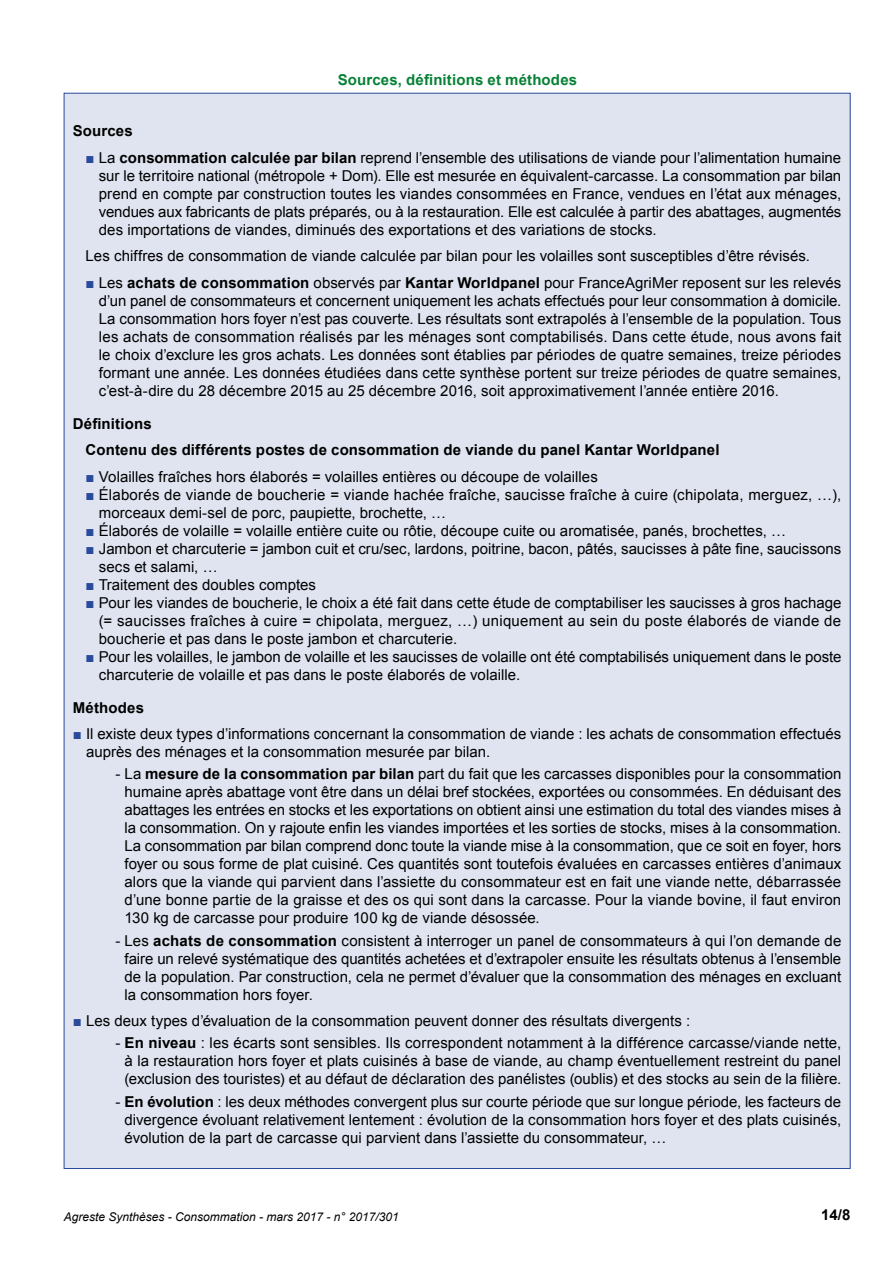
<style>
.page{position:relative;width:893px;height:1263px;background:#fff}
.page>*{position:absolute;margin:0;border:0;box-sizing:border-box;transform-origin:0 0}
.Texte{font:15px/18px "Arial";color:#000;text-align:justify}
.Intertitre{font:700 15px "Arial";letter-spacing:.01em;color:#000}
.Intertitre-2{font:700 15px "Arial";letter-spacing:.01em;color:#078136}
.Texte-2{font:700 15px "Arial";letter-spacing:.01em;color:#000}
.t1{font:italic 12px "Arial";color:#000}
.s1{color:#2a4b9b}
.s2{font-weight:700}
</style>
<div class="page">
<div style="left:64px;top:93px;width:786px;height:1075px;background:#dfe4f0"></div>
<p class="Intertitre-2" style="left:338px;top:70px;width:241px">Sources, définitions et méthodes</p>
<p class="Texte-2" style="left:73px;top:121px;width:61px">Sources</p>
<p class="Texte" style="left:99px;top:148px;width:744px;text-indent:-13px"><span class="s1">■</span> La <span class="s2">consommation calculée par bilan</span> reprend l’ensemble des utilisations de viande pour l’alimentation humaine sur le territoire national (métropole + Dom). Elle est mesurée en équivalent-carcasse. La consommation par bilan prend en compte par construction toutes les viandes consommées en France, vendues en l’état aux ménages, vendues aux fabricants de plats préparés, ou à la restauration. Elle est calculée à partir des abattages, augmentés des importations de viandes, diminués des exportations et des variations de stocks.</p>
<p class="Texte" style="left:86px;top:247px;width:726px">Les chiffres de consommation de viande calculée par bilan pour les volailles sont susceptibles d’être révisés.</p>
<p class="Texte" style="left:99px;top:273px;width:744px;text-indent:-13px"><span class="s1">■</span> Les <span class="s2">achats de consommation</span> observés par <span class="s2">Kantar Worldpanel</span> pour FranceAgriMer reposent sur les relevés d’un panel de consommateurs et concernent uniquement les achats effectués pour leur consommation à domicile.<br>La consommation hors foyer n’est pas couverte. Les résultats sont extrapolés à l’ensemble de la population. Tous les achats de consommation réalisés par les ménages sont comptabilisés. Dans cette étude, nous avons fait le choix d’exclure les gros achats. Les données sont établies par périodes de quatre semaines, treize périodes formant une année. Les données étudiées dans cette synthèse portent sur treize périodes de quatre semaines, c’est-à-dire du 28 décembre 2015 au 25 décembre 2016, soit approximativement l’année entière 2016.</p>
<p class="Texte-2" style="left:73px;top:413px;width:80px">Définitions</p>
<p class="Intertitre" style="left:86px;top:440px;width:635px">Contenu des différents postes de consommation de viande du panel Kantar Worldpanel</p>
<p class="Texte" style="left:86px;top:467px;width:514px"><span class="s1">■</span> Volailles fraîches hors élaborés = volailles entières ou découpe de volailles</p>
<p class="Texte" style="left:99px;top:485px;width:744px;text-indent:-13px"><span class="s1">■</span> Élaborés de viande de boucherie = viande hachée fraîche, saucisse fraîche à cuire (chipolata, merguez, …), morceaux demi-sel de porc, paupiette, brochette, …</p>
<p class="Texte" style="left:86px;top:521px;width:702px"><span class="s1">■</span> Élaborés de volaille = volaille entière cuite ou rôtie, découpe cuite ou aromatisée, panés, brochettes, …</p>
<p class="Texte" style="left:99px;top:539px;width:744px;text-indent:-13px"><span class="s1">■</span> Jambon et charcuterie = jambon cuit et cru/sec, lardons, poitrine, bacon, pâtés, saucisses à pâte fine, saucissons secs et salami, …</p>
<p class="Texte" style="left:86px;top:575px;width:232px"><span class="s1">■</span> Traitement des doubles comptes</p>
<p class="Texte" style="left:99px;top:593px;width:744px;text-indent:-13px"><span class="s1">■</span> Pour les viandes de boucherie, le choix a été fait dans cette étude de comptabiliser les saucisses à gros hachage (= saucisses fraîches à cuire = chipolata, merguez, …) uniquement au sein du poste élaborés de viande de boucherie et pas dans le poste jambon et charcuterie.</p>
<p class="Texte" style="left:99px;top:647px;width:744px;text-indent:-13px"><span class="s1">■</span> Pour les volailles, le jambon de volaille et les saucisses de volaille ont été comptabilisés uniquement dans le poste charcuterie de volaille et pas dans le poste élaborés de volaille.</p>
<p class="Texte-2" style="left:73px;top:697px;width:73px">Méthodes</p>
<p class="Texte" style="left:86px;top:725px;width:757px;text-indent:-13px"><span class="s1">■</span> Il existe deux types d’informations concernant la consommation de viande : les achats de consommation effectués auprès des ménages et la consommation mesurée par bilan.</p>
<p class="Texte" style="left:125px;top:765px;width:718px;text-indent:-9px">- La <span class="s2">mesure de la consommation par bilan</span> part du fait que les carcasses disponibles pour la consommation humaine après abattage vont être dans un délai bref stockées, exportées ou consommées. En déduisant des abattages les entrées en stocks et les exportations on obtient ainsi une estimation du total des viandes mises à la consommation. On y rajoute enfin les viandes importées et les sorties de stocks, mises à la consommation.<br>La consommation par bilan comprend donc toute la viande mise à la consommation, que ce soit en foyer, hors foyer ou sous forme de plat cuisiné. Ces quantités sont toutefois évaluées en carcasses entières d’animaux alors que la viande qui parvient dans l’assiette du consommateur est en fait une viande nette, débarrassée d’une bonne partie de la graisse et des os qui sont dans la carcasse. Pour la viande bovine, il faut environ 130 kg de carcasse pour produire 100 kg de viande désossée.</p>
<p class="Texte" style="left:125px;top:931px;width:718px;text-indent:-9px">- Les <span class="s2">achats de consommation</span> consistent à interroger un panel de consommateurs à qui l’on demande de faire un relevé systématique des quantités achetées et d’extrapoler ensuite les résultats obtenus à l’ensemble de la population. Par construction, cela ne permet d’évaluer que la consommation des ménages en excluant la consommation hors foyer.</p>
<p class="Texte" style="left:73px;top:1012px;width:619px"><span class="s1">■</span> Les deux types d’évaluation de la consommation peuvent donner des résultats divergents :</p>
<p class="Texte" style="left:125px;top:1034px;width:718px;text-indent:-9px">- <span class="s2">En niveau</span> : les écarts sont sensibles. Ils correspondent notamment à la différence carcasse/viande nette, à la restauration hors foyer et plats cuisinés à base de viande, au champ éventuellement restreint du panel (exclusion des touristes) et au défaut de déclaration des panélistes (oublis) et des stocks au sein de la filière.</p>
<p class="Texte" style="left:125px;top:1092px;width:718px;text-indent:-9px">- <span class="s2">En évolution</span> : les deux méthodes convergent plus sur courte période que sur longue période, les facteurs de divergence évoluant relativement lentement : évolution de la consommation hors foyer et des plats cuisinés, évolution de la part de carcasse qui parvient dans l’assiette du consommateur, …</p>
<p class="t1" style="left:64px;top:1208px;width:336px">Agreste Synthèses - Consommation - mars 2017 - n° 2017/301</p>
<p class="Intertitre" style="left:821px;top:1204px;width:31px">14/8</p>
</div>
